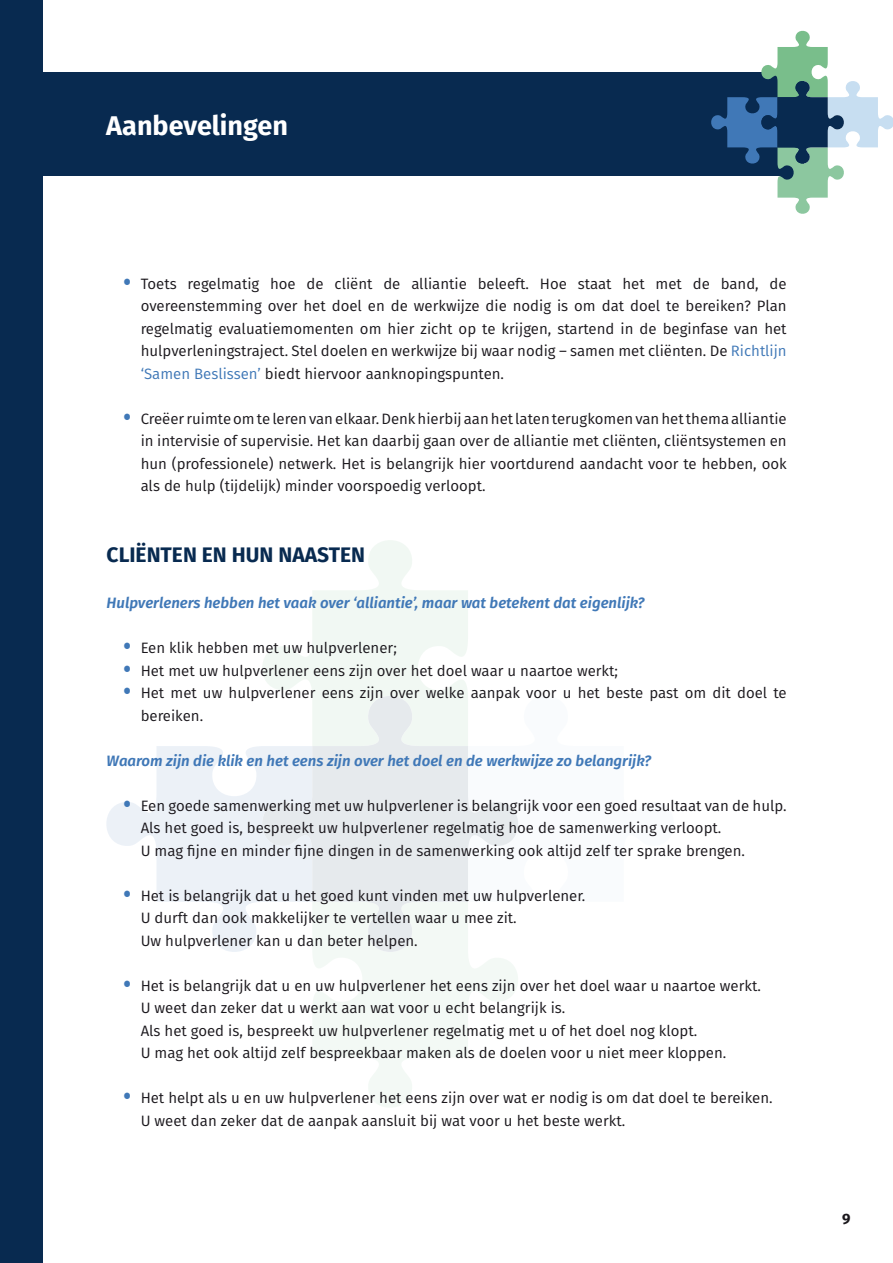
<style>
.page{position:relative;width:893px;height:1263px;background:#fff}
.page>*{position:absolute;margin:0;border:0;box-sizing:border-box;transform-origin:0 0}
.t1{font:700 27px "Fira Sans";color:#fff}
.t2{font:700 21px "Fira Sans";color:#082a50}
.t3{font:15px/22.5px "Fira Sans";color:#1a171c}
.t4{font:italic 600 15px "Fira Sans";color:#4078b7}
.t5{font:700 15px "Fira Sans";color:#1a171c}
.s1{font-weight:800;font-size:21px;color:#4078b7}
.s2{color:#4078b7}
</style>
<div class="page">
<div style="left:0;top:0;width:43px;height:1263px;background:#082a50"></div>
<div style="left:0;top:73px;width:804px;height:103px;background:#082a50"></div>
<svg style="left:709px;top:30px;width:184px;height:184px"></svg>
<svg style="left:106px;top:540px;width:412px;height:567px"></svg>
<svg style="left:256px;top:690px;width:262px;height:268px;fill:#ecf1f3"></svg>
<h1 class="t1" style="left:106px;top:103px;width:183px">Aanbevelingen</h1>
<p class="t3" style="left:141px;top:272px;width:647px;text-align:justify;text-indent:-17px"><span class="s1">•</span> Toets regelmatig hoe de cliënt de alliantie beleeft. Hoe staat het met de band, de overeenstemming over het doel en de werkwijze die nodig is om dat doel te bereiken? Plan regelmatig evaluatiemomenten om hier zicht op te krijgen, startend in de beginfase van het hulpverleningstraject. Stel doelen en werkwijze bij waar nodig – samen met cliënten. De <span class="s2">Richtlijn ‘Samen Beslissen’</span> biedt hiervoor aanknopingspunten.</p>
<p class="t3" style="left:141px;top:407px;width:648px;text-align:justify;text-indent:-17px"><span class="s1">•</span> Creëer ruimte om te leren van elkaar. Denk hierbij aan het laten terugkomen van het thema alliantie in intervisie of supervisie. Het kan daarbij gaan over de alliantie met cliënten, cliëntsystemen en hun (professionele) netwerk. Het is belangrijk hier voortdurend aandacht voor te hebben, ook als de hulp (tijdelijk) minder voorspoedig verloopt.</p>
<h2 class="t2" style="left:107px;top:537px;width:260px">CLIËNTEN EN HUN NAASTEN</h2>
<p class="t4" style="left:107px;top:591px;width:539px">Hulpverleners hebben het vaak over ‘alliantie’, maar wat betekent dat eigenlijk?</p>
<p class="t3" style="left:124px;top:636px;width:275px"><span class="s1">•</span> Een klik hebben met uw hulpverlener;</p>
<p class="t3" style="left:124px;top:659px;width:496px"><span class="s1">•</span> Het met uw hulpverlener eens zijn over het doel waar u naartoe werkt;</p>
<p class="t3" style="left:141px;top:681px;width:647px;text-indent:-17px"><span class="s1">•</span> Het met uw hulpverlener eens zijn over welke aanpak voor u het beste past om dit doel te bereiken.</p>
<p class="t4" style="left:107px;top:748px;width:546px">Waarom zijn die klik en het eens zijn over het doel en de werkwijze zo belangrijk?</p>
<p class="t3" style="left:141px;top:794px;width:647px;text-indent:-17px"><span class="s1">•</span> Een goede samenwerking met uw hulpverlener is belangrijk voor een goed resultaat van de hulp.<br>Als het goed is, bespreekt uw hulpverlener regelmatig hoe de samenwerking verloopt.<br>U mag fijne en minder fijne dingen in de samenwerking ook altijd zelf ter sprake brengen.</p>
<p class="t3" style="left:141px;top:884px;width:446px;text-indent:-17px"><span class="s1">•</span> Het is belangrijk dat u het goed kunt vinden met uw hulpverlener.<br>U durft dan ook makkelijker te vertellen waar u mee zit.<br>Uw hulpverlener kan u dan beter helpen.</p>
<p class="t3" style="left:141px;top:974px;width:622px;text-indent:-17px"><span class="s1">•</span> Het is belangrijk dat u en uw hulpverlener het eens zijn over het doel waar u naartoe werkt.<br>U weet dan zeker dat u werkt aan wat voor u echt belangrijk is.<br>Als het goed is, bespreekt uw hulpverlener regelmatig met u of het doel nog klopt.<br>U mag het ook altijd zelf bespreekbaar maken als de doelen voor u niet meer kloppen.</p>
<p class="t3" style="left:141px;top:1086px;width:633px;text-indent:-17px"><span class="s1">•</span> Het helpt als u en uw hulpverlener het eens zijn over wat er nodig is om dat doel te bereiken.<br>U weet dan zeker dat de aanpak aansluit bij wat voor u het beste werkt.</p>
<p class="t5" style="left:842px;top:1206px;width:10px">9</p>
</div>
